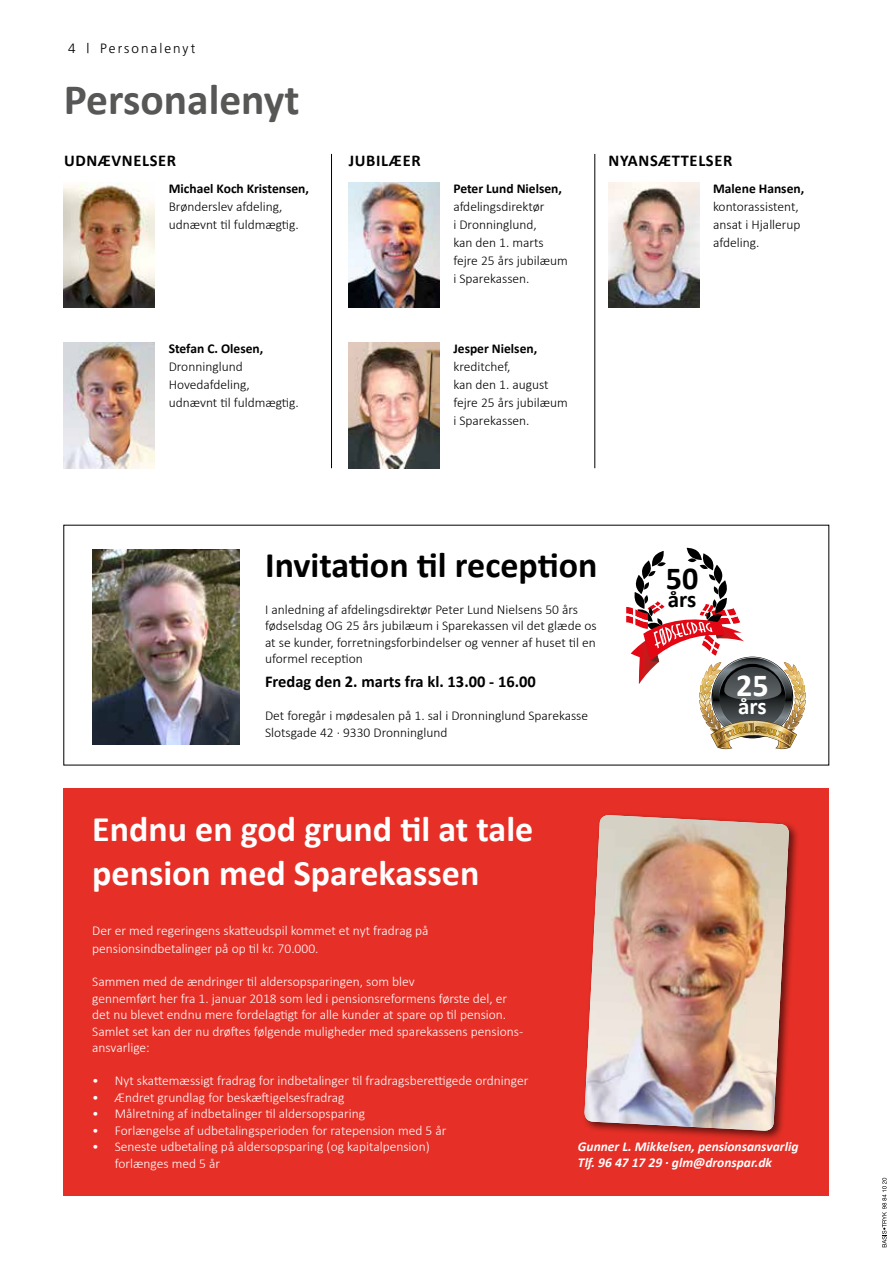
<style>
.page{position:relative;width:893px;height:1263px;background:#fff}
.page>*{position:absolute;margin:0;border:0;box-sizing:border-box;transform-origin:0 0}
.t1{font:700 43.5px "Calibri";color:#575756}
.t2{font:700 36px/43.5px "Calibri";color:#fff}
.t3{font:700 36px "Calibri";color:#000}
.t4{font:700 32.1px "Calibri";color:#000}
.t5{font:700 32.1px "Calibri";color:#fff}
.t6{font:700 23.1px "Calibri";color:#000}
.t7{font:700 23.1px "Calibri";color:#fff}
.t8{font:700 16.5px "Calibri";color:#000}
.t9{font:700 16.5px "Calibri";letter-spacing:.04em;color:#000}
.t10{font:300 13.5px/16.5px "Calibri";color:#fff}
.t11{font:300 13.5px/18px "Calibri";color:#000}
.t12{font:700 13.5px "Calibri";color:#000}
.t13{font:italic 700 13.5px/16.5px "Calibri";color:#fff}
.t14{font:300 13.5px "Frutiger";letter-spacing:.15em;color:#000}
</style>
<div class="page">
<svg style="left:882px;top:1178px;width:5px;height:69px"></svg>
<img style="left:64px;top:182px;width:91px;height:126px">
<img style="left:608px;top:182px;width:91px;height:126px">
<img style="left:348px;top:182px;width:91px;height:126px">
<img style="left:64px;top:342px;width:91px;height:126px">
<img style="left:348px;top:342px;width:91px;height:126px">
<div style="left:64px;top:789px;width:765px;height:407px;background:#e63027"></div>
<div style="left:581px;top:812px;width:218px;height:329px;background:#000;opacity:.59"></div>
<img style="left:584px;top:815px;width:205px;height:316px">
<hr style="left:331px;top:154px;width:1px;height:314px;background:#000">
<hr style="left:595px;top:154px;width:1px;height:314px;background:#000">
<img style="left:92px;top:550px;width:148px;height:194px">
<svg style="left:626px;top:548px;width:180px;height:201px"></svg>
<p class="t14" style="left:68px;top:41px;width:129px">4 | Personalenyt</p>
<h1 class="t1" style="left:64px;top:72px;width:237px">Personalenyt</h1>
<p class="t9" style="left:64px;top:150px;width:114px">UDNÆVNELSER</p>
<p class="t9" style="left:349px;top:150px;width:73px">JUBILÆER</p>
<p class="t9" style="left:609px;top:150px;width:125px">NYANSÆTTELSER</p>
<p class="t12" style="left:169px;top:179px;width:142px">Michael Koch Kristensen,</p>
<p class="t11" style="left:169px;top:196px;width:132px">Brønderslev afdeling, udnævnt til fuldmægtig.</p>
<p class="t12" style="left:169px;top:340px;width:96px">Stefan C. Olesen,</p>
<p class="t11" style="left:169px;top:357px;width:132px">Dronninglund<br>Hovedafdeling, udnævnt til fuldmægtig.</p>
<p class="t12" style="left:453px;top:179px;width:110px">Peter Lund Nielsen,</p>
<p class="t11" style="left:453px;top:196px;width:116px">afdelingsdirektør<br>i Dronninglund,<br>kan den 1. marts fejre 25 års jubilæum i Sparekassen.</p>
<p class="t12" style="left:453px;top:340px;width:85px">Jesper Nielsen,</p>
<p class="t11" style="left:453px;top:357px;width:116px">kreditchef,<br>kan den 1. august fejre 25 års jubilæum i Sparekassen.</p>
<h2 class="t3" style="left:265px;top:542px;width:334px">Invitation til reception</h2>
<p class="t11" style="left:265px;top:600px;width:333px;line-height:16.5px">I anledning af afdelingsdirektør Peter Lund Nielsens 50 års fødselsdag OG 25 års jubilæum i Sparekassen vil det glæde os at se kunder, forretningsforbindelser og venner af huset til en uformel reception</p>
<p class="t8" style="left:265px;top:671px;width:272px">Fredag den 2. marts fra kl. 13.00 - 16.00</p>
<p class="t11" style="left:265px;top:707px;width:325px;line-height:16.5px">Det foregår i mødesalen på 1. sal i Dronninglund Sparekasse<br>Slotsgade 42 · 9330 Dronninglund</p>
<h2 class="t2" style="left:92px;top:808px;width:443px">Endnu en god grund til at tale pension med Sparekassen</h2>
<p class="t12" style="left:713px;top:179px;width:93px">Malene Hansen,</p>
<p class="t11" style="left:713px;top:196px;width:89px">kontorassistent, ansat i Hjallerup afdeling.</p>
<h3 class="t4" style="left:666px;top:558px;width:34px">50</h3>
<h3 class="t6" style="left:668px;top:585px;width:30px">års</h3>
<h3 class="t5" style="left:736px;top:665px;width:34px">25</h3>
<h3 class="t7" style="left:738px;top:692px;width:30px">års</h3>
<p class="t10" style="left:92px;top:921px;width:338px;line-height:18px">Der er med regeringens skatteudspil kommet et nyt fradrag på pensionsindbetalinger på op til kr. 70.000.</p>
<p class="t10" style="left:92px;top:973px;width:432px">Sammen med de ændringer til aldersopsparingen, som blev<br>gennemført her fra 1. januar 2018 som led i pensionsreformens første del, er det nu blevet endnu mere fordelagtigt for alle kunder at spare op til pension.<br>Samlet set kan der nu drøftes følgende muligheder med sparekassens pensions&shy;ansvarlige:</p>
<p class="t10" style="left:92px;top:1072px;width:438px">• Nyt skattemæssigt fradrag for indbetalinger til fradragsberettigede ordninger</p>
<p class="t10" style="left:92px;top:1088px;width:254px">• Ændret grundlag for beskæftigelsesfradrag</p>
<p class="t10" style="left:92px;top:1104px;width:274px">• Målretning af indbetalinger til aldersopsparing</p>
<p class="t10" style="left:92px;top:1121px;width:356px">• Forlængelse af udbetalingsperioden for ratepension med 5 år</p>
<p class="t10" style="left:115px;top:1137px;width:316px;text-indent:-23px">• Seneste udbetaling på aldersopsparing (og kapitalpension) forlænges med 5 år</p>
<p class="t13" style="left:578px;top:1138px;width:222px">Gunner L. Mikkelsen, pensionsansvarlig<br>Tlf. 96 47 17 29 · glm@dronspar.dk</p>
</div>
